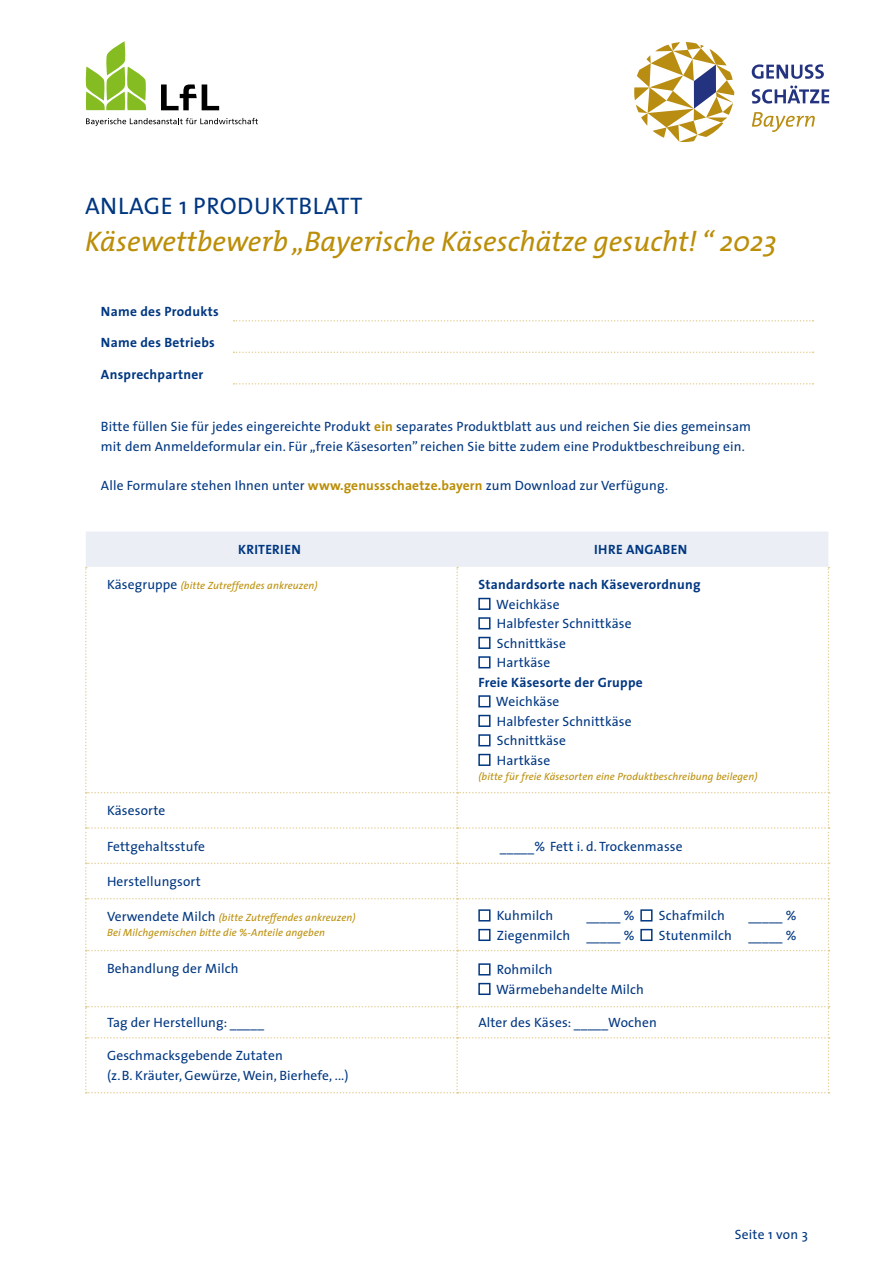
<style>
.page{position:relative;width:893px;height:1263px;background:#fff}
.page>*{position:absolute;margin:0;border:0;box-sizing:border-box;transform-origin:0 0}
.Subline{font:italic 28.5px "The Mix";color:#bb8e08}
.HL{font:24px "The Mix";letter-spacing:.02em;color:#003781}
.Fließtext{font:13.5px/19.5px "The Sans";letter-spacing:.01em;color:#003781}
.Fließtext_Bold{font:700 13.5px "The Sans";letter-spacing:.02em;color:#003781}
.Fließtext_Linie_Bold{font:700 13.5px "The Sans";letter-spacing:.02em;color:#003781}
.Zwischenüberschrift_zetriert{font:700 13.5px "The Sans";letter-spacing:.02em;color:#003781}
.Seitenzahl{font:13.5px "The Sans";letter-spacing:.02em;color:#003781}
.Fließtext-2{font:italic 10.5px/15px "The Sans";letter-spacing:.01em;color:#bb8e08}
.s1{font-weight:700;color:#bb8e08}
.s2{font-style:normal;font-size:13.5px;color:#003781}
</style>
<div class="page">
<svg style="left:234px;top:320px;width:579px;height:2px"></svg>
<svg style="left:234px;top:352px;width:579px;height:1px"></svg>
<svg style="left:234px;top:383px;width:579px;height:2px"></svg>
<svg style="left:85px;top:532px;width:744px;height:561px"></svg>
<div style="left:478px;top:598px;width:13px;height:12px;background:#fff;border:2px solid #003781"></div>
<div style="left:478px;top:617px;width:13px;height:12px;background:#fff;border:2px solid #003781"></div>
<div style="left:478px;top:637px;width:13px;height:12px;background:#fff;border:2px solid #003781"></div>
<div style="left:478px;top:656px;width:13px;height:12px;background:#fff;border:2px solid #003781"></div>
<div style="left:478px;top:695px;width:13px;height:12px;background:#fff;border:2px solid #003781"></div>
<div style="left:478px;top:715px;width:13px;height:12px;background:#fff;border:2px solid #003781"></div>
<div style="left:478px;top:734px;width:13px;height:12px;background:#fff;border:2px solid #003781"></div>
<div style="left:478px;top:754px;width:13px;height:12px;background:#fff;border:2px solid #003781"></div>
<div style="left:478px;top:909px;width:13px;height:12px;background:#fff;border:2px solid #003781"></div>
<div style="left:640px;top:909px;width:13px;height:12px;background:#fff;border:2px solid #003781"></div>
<div style="left:478px;top:929px;width:13px;height:12px;background:#fff;border:2px solid #003781"></div>
<div style="left:640px;top:929px;width:13px;height:12px;background:#fff;border:2px solid #003781"></div>
<div style="left:478px;top:963px;width:13px;height:12px;background:#fff;border:2px solid #003781"></div>
<div style="left:478px;top:983px;width:13px;height:12px;background:#fff;border:2px solid #003781"></div>
<svg style="left:634px;top:42px;width:100px;height:100px"></svg>
<svg style="left:752px;top:112px;width:63px;height:20px"></svg>
<svg style="left:752px;top:86px;width:77px;height:18px"></svg>
<svg style="left:752px;top:64px;width:72px;height:15px"></svg>
<svg style="left:85px;top:41px;width:61px;height:69px"></svg>
<svg style="left:86px;top:118px;width:172px;height:8px"></svg>
<svg style="left:161px;top:84px;width:58px;height:26px"></svg>
<h1 class="HL" style="left:85px;top:186px;width:279px">ANLAGE 1 PRODUKTBLATT</h1>
<h2 class="Subline" style="left:85px;top:217px;width:693px">Käsewettbewerb „Bayerische Käseschätze gesucht! “ 2023</h2>
<p class="Fließtext_Linie_Bold" style="left:101px;top:300px;width:119px">Name des Produkts</p>
<p class="Fließtext_Linie_Bold" style="left:101px;top:331px;width:115px">Name des Betriebs</p>
<p class="Fließtext_Linie_Bold" style="left:101px;top:363px;width:104px">Ansprechpartner</p>
<p class="Fließtext" style="left:101px;top:417px;width:652px">Bitte füllen Sie für jedes eingereichte Produkt <span class="s1">ein</span> separates Produktblatt aus und reichen Sie dies gemeinsam</p>
<p class="Fließtext" style="left:101px;top:436px;width:645px">mit dem Anmeldeformular ein. Für „freie Käsesorten” reichen Sie bitte zudem eine Produktbeschreibung ein.</p>
<p class="Fließtext" style="left:101px;top:475px;width:569px">Alle Formulare stehen Ihnen unter <span class="s1">www.genussschaetze.bayern</span> zum Download zur Verfügung.</p>
<h3 class="Zwischenüberschrift_zetriert" style="left:238px;top:538px;width:64px">KRITERIEN</h3>
<h3 class="Zwischenüberschrift_zetriert" style="left:594px;top:538px;width:95px">IHRE ANGABEN</h3>
<p class="Fließtext-2" style="left:107px;top:578px;width:212px"><span class="s2">Käsegruppe</span> (bitte Zutreffendes ankreuzen)</p>
<p class="Fließtext_Bold" style="left:478px;top:573px;width:224px">Standardsorte nach Käseverordnung</p>
<p class="Fließtext" style="left:496px;top:594px;width:65px">Weichkäse</p>
<p class="Fließtext" style="left:497px;top:614px;width:136px">Halbfester Schnittkäse</p>
<p class="Fließtext" style="left:497px;top:633px;width:71px">Schnittkäse</p>
<p class="Fließtext" style="left:497px;top:653px;width:55px">Hartkäse</p>
<p class="Fließtext_Bold" style="left:478px;top:671px;width:166px">Freie Käsesorte der Gruppe</p>
<p class="Fließtext" style="left:496px;top:692px;width:65px">Weichkäse</p>
<p class="Fließtext" style="left:497px;top:711px;width:136px">Halbfester Schnittkäse</p>
<p class="Fließtext" style="left:497px;top:731px;width:71px">Schnittkäse</p>
<p class="Fließtext" style="left:497px;top:750px;width:55px">Hartkäse</p>
<p class="Fließtext-2" style="left:478px;top:768px;width:281px">(bitte für freie Käsesorten eine Produktbeschreibung beilegen)</p>
<p class="Fließtext" style="left:107px;top:800px;width:60px">Käsesorte</p>
<p class="Fließtext" style="left:107px;top:836px;width:100px">Fettgehaltsstufe</p>
<p class="Fließtext" style="left:500px;top:836px;width:184px">_____% Fett i. d. Trockenmasse</p>
<p class="Fließtext" style="left:107px;top:871px;width:95px">Herstellungsort</p>
<p class="Fließtext-2" style="left:107px;top:910px;width:250px"><span class="s2">Verwendete Milch</span> (bitte Zutreffendes ankreuzen)<br>Bei Milchgemischen bitte die %-Anteile angeben</p>
<p class="Fließtext" style="left:497px;top:906px;width:58px">Kuhmilch</p>
<p class="Fließtext" style="left:586px;top:906px;width:50px">_____ %</p>
<p class="Fließtext" style="left:659px;top:906px;width:67px">Schafmilch</p>
<p class="Fließtext" style="left:748px;top:906px;width:50px">_____ %</p>
<p class="Fließtext" style="left:497px;top:925px;width:139px">Ziegenmilch _____ %</p>
<p class="Fließtext" style="left:659px;top:925px;width:139px">Stutenmilch _____ %</p>
<p class="Fließtext" style="left:107px;top:958px;width:133px">Behandlung der Milch</p>
<p class="Fließtext" style="left:496px;top:960px;width:149px">Rohmilch<br>Wärmebehandelte Milch</p>
<p class="Fließtext" style="left:107px;top:1012px;width:159px">Tag der Herstellung: _____</p>
<p class="Fließtext" style="left:478px;top:1012px;width:180px">Alter des Käses: _____Wochen</p>
<p class="Fließtext" style="left:107px;top:1046px;width:243px">Geschmacksgebende Zutaten<br>(z.B. Kräuter, Gewürze, Wein, Bierhefe, ...)</p>
<p class="Seitenzahl" style="left:735px;top:1223px;width:75px">Seite 1 von 3</p>
</div>
